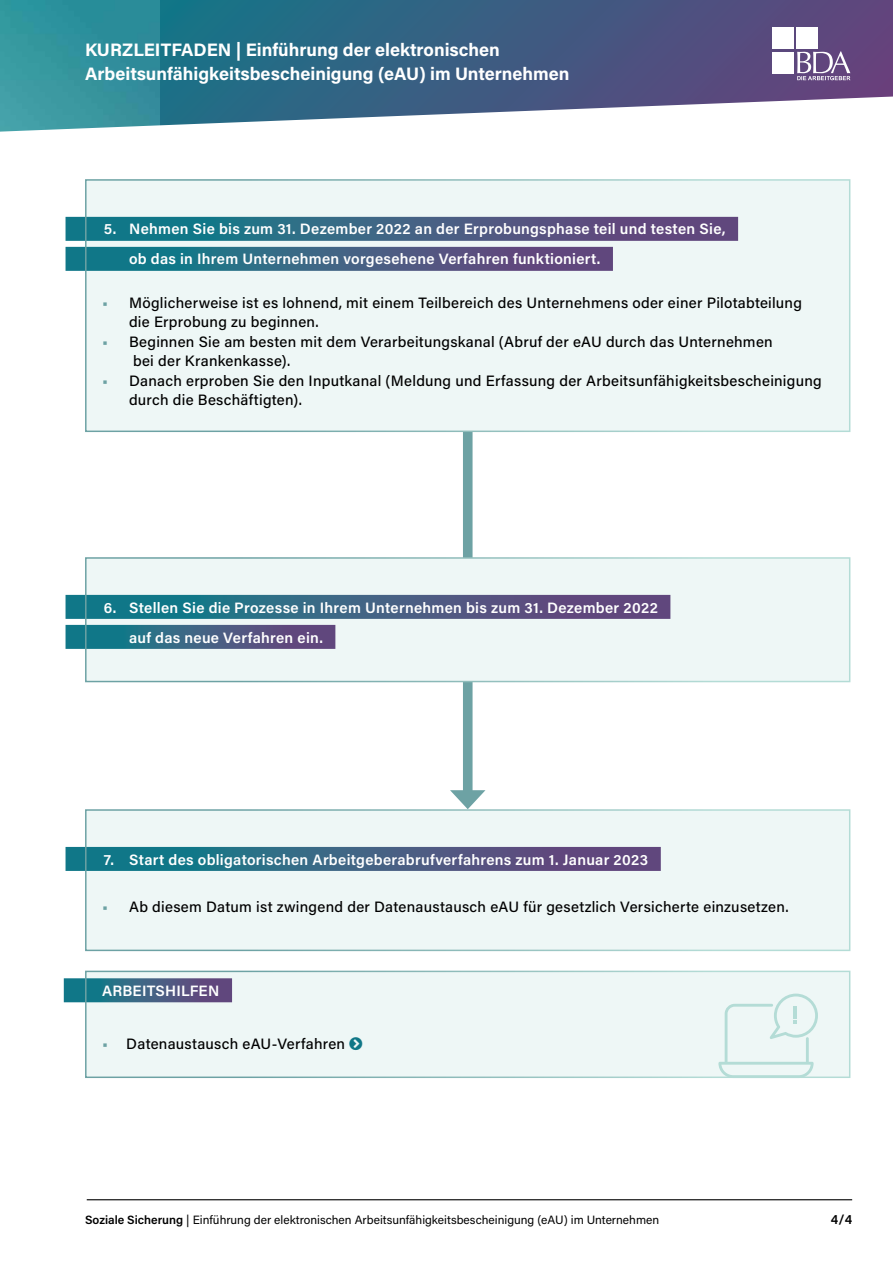
<style>
.page{position:relative;width:893px;height:1263px;background:#fff}
.page>*{position:absolute;margin:0;border:0;box-sizing:border-box;transform-origin:0 0}
.t1{font:700 18px/24px "Acumin Pro";color:#fff}
.t2{font:500 15px/19.5px "Acumin Pro";letter-spacing:.02em;color:#000}
.t3{font:600 15px/30px "Acumin Pro";letter-spacing:.02em;color:#fff}
.t4{font:600 13.5px "Acumin Pro";color:#000}
.t5{font:12px "Acumin Pro";color:#000}
.s1{font-weight:600;color:#6da2a4}
.s2{font-weight:600}
</style>
<div class="page">
<hr style="left:87px;top:1199px;width:765px;height:1px;background:#000">
<svg style="left:159px;top:0;width:734px;height:96px;background:#3e5b81"></svg>
<img style="left:0;top:0;width:159px;height:96px">
<svg style="left:0;top:96px;width:893px;height:337px"></svg>
<div style="left:772px;top:28px;width:22px;height:21px;background:#fff"></div>
<div style="left:772px;top:52px;width:22px;height:21px;background:#fff"></div>
<div style="left:797px;top:28px;width:21px;height:21px;background:#fff"></div>
<svg style="left:797px;top:51px;width:53px;height:29px"></svg>
<div style="left:463px;top:432px;width:10px;height:366px;background:#6da2a4"></div>
<svg style="left:450px;top:790px;width:35px;height:19px"></svg>
<div style="left:86px;top:180px;width:764px;height:251px;background:#eef7f6"></div>
<svg style="left:66px;top:217px;width:672px;height:24px;background:#3d6284"></svg>
<svg style="left:66px;top:247px;width:547px;height:24px;background:#3d6284"></svg>
<div style="left:85px;top:179px;width:765px;height:253px;border:2px solid #fff"></div>
<div style="left:86px;top:558px;width:764px;height:123px;background:#eef7f6"></div>
<svg style="left:66px;top:595px;width:604px;height:24px;background:#3d6283"></svg>
<svg style="left:66px;top:625px;width:269px;height:24px;background:#3d6183"></svg>
<div style="left:85px;top:557px;width:765px;height:125px;border:2px solid #fff"></div>
<div style="left:86px;top:810px;width:764px;height:140px;background:#eef7f6"></div>
<svg style="left:66px;top:847px;width:595px;height:24px;background:#3d6183"></svg>
<div style="left:85px;top:809px;width:765px;height:142px;border:2px solid #fff"></div>
<div style="left:86px;top:971px;width:764px;height:106px;background:#eef7f6"></div>
<svg style="left:64px;top:978px;width:168px;height:24px;background:#3f6384"></svg>
<div style="left:85px;top:971px;width:765px;height:107px;border:2px solid #fff"></div>
<svg style="left:718px;top:993px;width:100px;height:85px"></svg>
<p class="t1" style="left:85px;top:37px;width:486px">KURZLEITFADEN | Einführung der elektronischen<br>Arbeitsunfähigkeitsbescheinigung (eAU) im Unternehmen</p>
<p class="t3" style="left:129px;top:214px;width:598px;text-indent:-25px">5. Nehmen Sie bis zum 31. Dezember 2022 an der Erprobungsphase teil und testen Sie, ob das in Ihrem Unternehmen vorgesehene Verfahren funktioniert.</p>
<p class="t2" style="left:129px;top:292px;width:674px;text-indent:-27px"><span class="s1">•</span> Möglicherweise ist es lohnend, mit einem Teilbereich des Unternehmens oder einer Pilotabteilung die Erprobung zu beginnen.</p>
<p class="t2" style="left:133px;top:331px;width:641px;text-indent:-31px"><span class="s1">•</span> Beginnen Sie am besten mit dem Verarbeitungskanal (Abruf der eAU durch das Unternehmen bei der Krankenkasse).</p>
<p class="t2" style="left:129px;top:370px;width:694px;text-indent:-27px"><span class="s1">•</span> Danach erproben Sie den Inputkanal (Meldung und Erfassung der Arbeitsunfähigkeitsbescheinigung durch die Beschäftigten).</p>
<p class="t3" style="left:129px;top:592px;width:530px;text-indent:-25px">6. Stellen Sie die Prozesse in Ihrem Unternehmen bis zum 31. Dezember 2022 auf das neue Verfahren ein.</p>
<p class="t3" style="left:104px;top:844px;width:546px">7. Start des obligatorischen Arbeitgeberabrufverfahrens zum 1. Januar 2023</p>
<p class="t2" style="left:102px;top:896px;width:688px"><span class="s1">•</span> Ab diesem Datum ist zwingend der Datenaustausch eAU für gesetzlich Versicherte einzusetzen.</p>
<p class="t3" style="left:102px;top:975px;width:119px">ARBEITSHILFEN</p>
<p class="t2" style="left:102px;top:1033px;width:245px"><span class="s1">•</span> Datenaustausch eAU-Verfahren</p>
<p class="t5" style="left:85px;top:1211px;width:576px"><span class="s2">Soziale Sicherung</span> | Einführung der elektronischen Arbeitsunfähigkeitsbescheinigung (eAU) im Unternehmen</p>
<p class="t4" style="left:831px;top:1210px;width:23px">4/4</p>
</div>
